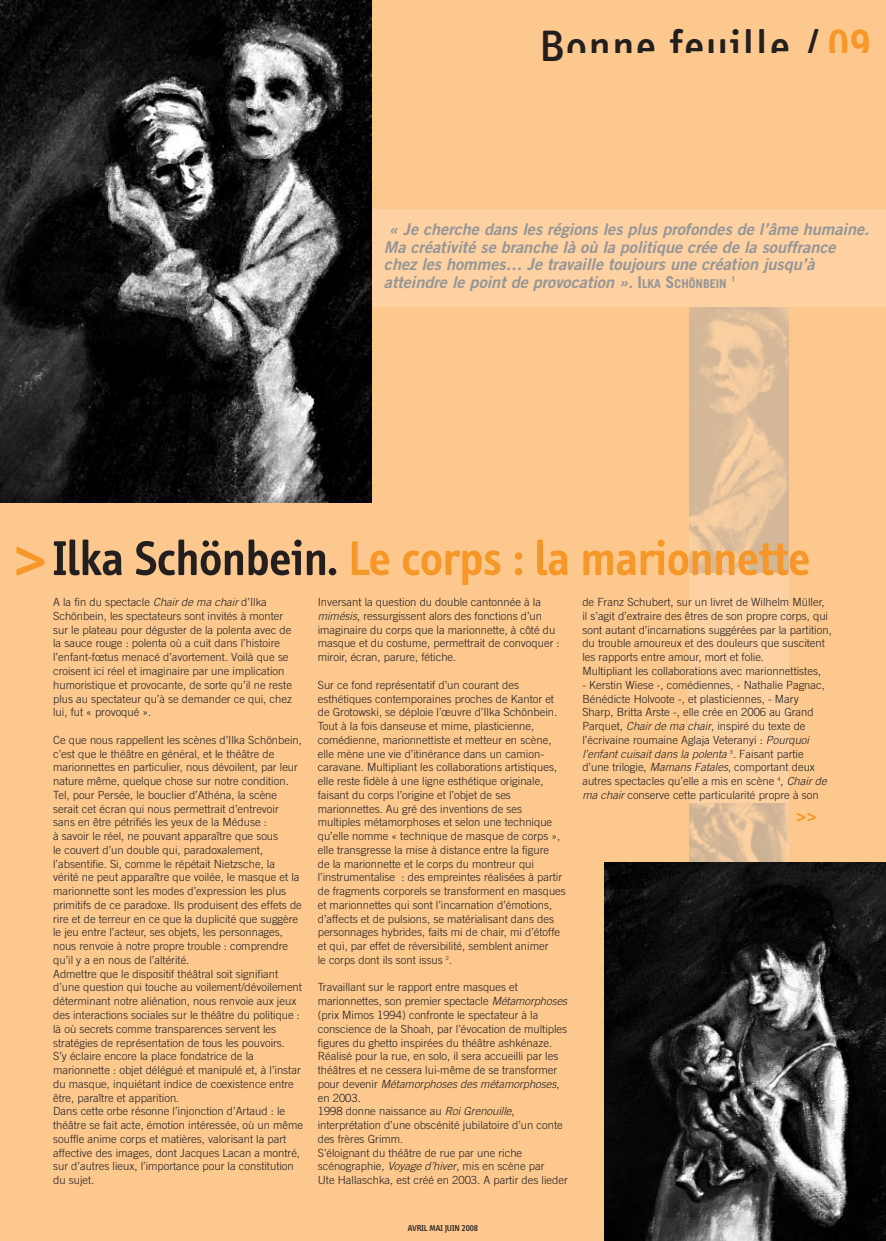
<style>
.page{position:relative;width:886px;height:1241px;background:#fff}
.page>*{position:absolute;margin:0;border:0;box-sizing:border-box;transform-origin:0 0}
.t1{font:600 50px "Info";color:#f79727}
.t2{font:500 45px "Info";letter-spacing:.045em;color:#231f20}
.t3{font:500 22.5px "Info";color:#f79727}
.t4{font:italic 16.25px/17.5px "Trade Gothic Bold Two";color:#939598}
.t5{font:300 11.25px/13.8px "Trade Gothic";color:#231f20}
.t6{font:500 8.75px "Info";color:#231f20}
.t7{font:700 8.12px "Trade Gothic";color:#939598}
.s1{font-weight:600;color:#f79727}
.s2{font-family:"Trade Gothic";font-weight:700;font-style:normal}
.s3{font-family:"Trade Gothic";font-weight:700;font-style:normal;font-size:12.25px}
.s4{font-weight:500;font-size:75px}
.s5{color:#231f20}
.s6{font-style:italic}
</style>
<div class="page">
<div style="left:0;top:0;width:886px;height:1240px;background:#fcc88e"></div>
<div style="left:322px;top:209px;width:564px;height:97px;background:#fdd1a2"></div>
<div style="left:689px;top:275px;width:100px;height:746px;background:#fdd1a2"></div>
<img style="left:0;top:0;width:371px;height:502px">
<img style="left:689px;top:307px;width:100px;height:266px">
<img style="left:689px;top:803px;width:100px;height:59px">
<img style="left:605px;top:862px;width:281px;height:378px">
<h2 class="t2" style="left:539px;top:29px;width:332px">Bonne feuille / <span class="s1">09</span></h2>
<p class="t4" style="left:384px;top:222px;width:487px;text-indent:5px">« Je cherche dans les régions les plus profondes de l’âme humaine.<br>Ma créativité se branche là où la politique crée de la souffrance chez les hommes… Je travaille toujours une création jusqu’à atteindre le point de provocation ». <span class="s2">I</span><span class="s3">LKA</span> <span class="s2">S</span><span class="s3">CHÖNBEIN</span></p>
<p class="t7" style="left:731px;top:276px;width:6px">1</p>
<h1 class="t1" style="left:12px;top:539px;width:799px"><span class="s4">&gt;</span><span class="s5">Ilka Schönbein.</span> Le corps : la marionnette</h1>
<p class="t5" style="left:53px;top:596px;width:240px">A la fin du spectacle <span class="s6">Chair de ma chair</span> d’Ilka Schönbein, les spectateurs sont invités à monter sur le plateau pour déguster de la polenta avec de la sauce rouge : polenta où a cuit dans l’histoire l’enfant-fœtus menacé d’avortement. Voilà que se croisent ici réel et imaginaire par une implication humoristique et provocante, de sorte qu’il ne reste plus au spectateur qu’à se demander ce qui, chez lui, fut « provoqué ».</p>
<p class="t5" style="left:53px;top:733px;width:252px">Ce que nous rappellent les scènes d’Ilka Schönbein, c’est que le théâtre en général, et le théâtre de marionnettes en particulier, nous dévoilent, par leur nature même, quelque chose sur notre condition.<br>Tel, pour Persée, le bouclier d’Athéna, la scène serait cet écran qui nous permettrait d’entrevoir sans en être pétrifiés les yeux de la Méduse :<br>à savoir le réel, ne pouvant apparaître que sous<br>le couvert d’un double qui, paradoxalement, l’absentifie. Si, comme le répétait Nietzsche, la vérité ne peut apparaître que voilée, le masque et la marionnette sont les modes d’expression les plus primitifs de ce paradoxe. Ils produisent des effets de rire et de terreur en ce que la duplicité que suggère le jeu entre l’acteur, ses objets, les personnages, nous renvoie à notre propre trouble : comprendre qu’il y a en nous de l’altérité.<br>Admettre que le dispositif théâtral soit signifiant d’une question qui touche au voilement/dévoilement déterminant notre aliénation, nous renvoie aux jeux des interactions sociales sur le théâtre du politique : là où secrets comme transparences servent les stratégies de représentation de tous les pouvoirs.<br>S’y éclaire encore la place fondatrice de la marionnette : objet délégué et manipulé et, à l’instar du masque, inquiétant indice de coexistence entre être, paraître et apparition.<br>Dans cette orbe résonne l’injonction d’Artaud : le théâtre se fait acte, émotion intéressée, où un même souffle anime corps et matières, valorisant la part affective des images, dont Jacques Lacan a montré, sur d’autres lieux, l’importance pour la constitution du sujet.</p>
<p class="t5" style="left:582px;top:596px;width:251px">de Franz Schubert, sur un livret de Wilhelm Müller, il s’agit d’extraire des êtres de son propre corps, qui sont autant d’incarnations suggérées par la partition, du trouble amoureux et des douleurs que suscitent les rapports entre amour, mort et folie.<br>Multipliant les collaborations avec marionnettistes,</p>
<p class="t5" style="left:582px;top:678px;width:246px">- Kerstin Wiese -, comédiennes, - Nathalie Pagnac, Bénédicte Holvoote -, et plasticiennes, - Mary Sharp, Britta Arste -, elle crée en 2006 au Grand Parquet, <span class="s6">Chair de ma chair</span>, inspiré du texte de l’écrivaine roumaine Aglaja Veteranyi : <span class="s6">Pourquoi l’enfant cuisait dans la polenta</span> <sup>3</sup>. Faisant partie d’une trilogie, <span class="s6">Mamans Fatales</span>, comportant deux autres spectacles qu’elle a mis en scène <sup>4</sup>, <span class="s6">Chair de ma chair</span> conserve cette particularité propre à son</p>
<h3 class="t3" style="left:796px;top:807px;width:23px">&gt;&gt;</h3>
<p class="t5" style="left:318px;top:596px;width:243px">Inversant la question du double cantonnée à la <span class="s6">mimésis</span>, ressurgissent alors des fonctions d’un imaginaire du corps que la marionnette, à côté du masque et du costume, permettrait de convoquer : miroir, écran, parure, fétiche.</p>
<p class="t5" style="left:318px;top:678px;width:250px">Sur ce fond représentatif d’un courant des esthétiques contemporaines proches de Kantor et de Grotowski, se déploie l’œuvre d’Ilka Schönbein.<br>Tout à la fois danseuse et mime, plasticienne, comédienne, marionnettiste et metteur en scène, elle mène une vie d’itinérance dans un camion&shy;caravane. Multipliant les collaborations artistiques, elle reste fidèle à une ligne esthétique originale, faisant du corps l’origine et l’objet de ses marionnettes. Au gré des inventions de ses multiples métamorphoses et selon une technique qu’elle nomme « technique de masque de corps », elle transgresse la mise à distance entre la figure<br>de la marionnette et le corps du montreur qui l’instrumentalise : des empreintes réalisées à partir de fragments corporels se transforment en masques et marionnettes qui sont l’incarnation d’émotions, d’affects et de pulsions, se matérialisant dans des personnages hybrides, faits mi de chair, mi d’étoffe et qui, par effet de réversibilité, semblent animer<br>le corps dont ils sont issus <sup>2</sup>.</p>
<p class="t5" style="left:318px;top:981px;width:251px">Travaillant sur le rapport entre masques et marionnettes, son premier spectacle <span class="s6">Métamorphoses </span>(prix Mimos 1994) confronte le spectateur à la conscience de la Shoah, par l’évocation de multiples figures du ghetto inspirées du théâtre ashkénaze.<br>Réalisé pour la rue, en solo, il sera accueilli par les théâtres et ne cessera lui-même de se transformer pour devenir <span class="s6">Métamorphoses des métamorphoses</span>, en 2003.<br>1998 donne naissance au <span class="s6">Roi Grenouille</span>, interprétation d’une obscénité jubilatoire d’un conte des frères Grimm.<br>S’éloignant du théâtre de rue par une riche scénographie, <span class="s6">Voyage d’hiver</span>, mis en scène par<br>Ute Hallaschka, est créé en 2003. A partir des lieder</p>
<p class="t6" style="left:408px;top:1224px;width:72px">AVRIL MAI JUIN 2008</p>
</div>
